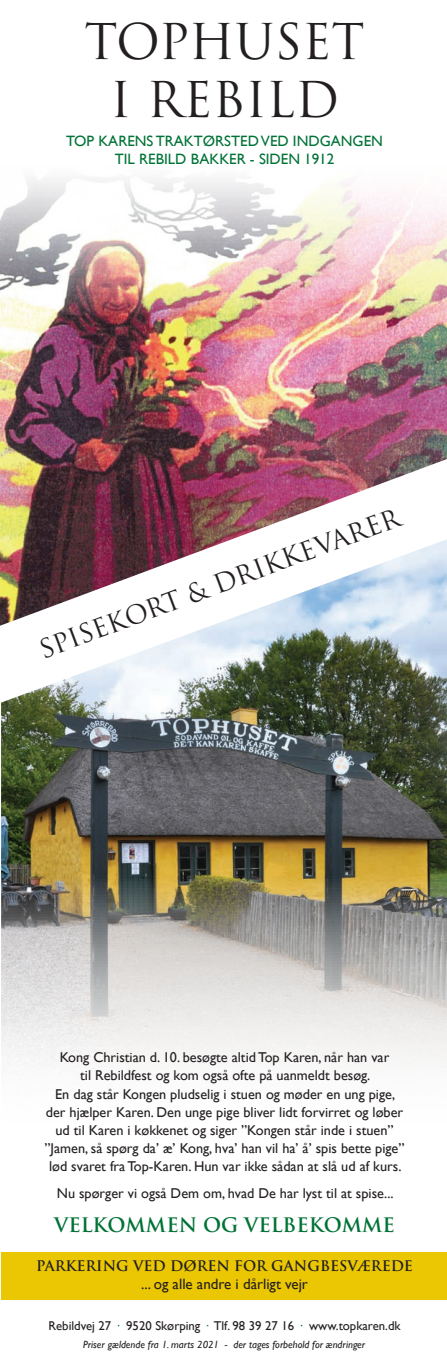
<style>
.page{position:relative;width:447px;height:1361px;background:#fff}
.page>*{position:absolute;margin:0;border:0;box-sizing:border-box;transform-origin:0 0}
.t1{font:48px/57.6px "Trajan";color:#231f20;text-align:center}
.t2{font:25.5px "Trajan";color:#231f20}
.t3{font:700 19.5px "Trajan";color:#007236}
.t4{font:15px/18px "Gill Sans";color:#007236;text-align:center}
.t5{font:15px "Gill Sans";color:#231f20}
.t6{font:14.25px/18px "Gill Sans";color:#231f20;text-align:center}
.t7{font:700 14.25px "Trajan";color:#231f20}
.t8{font:12.75px "Gill Sans";color:#231f20}
.t9{font:italic 10.5px "Gill Sans";color:#231f20}
.s1{color:#007236}
</style>
<div class="page">
<img style="left:0;top:178px;width:446px;height:448px">
<img style="left:1px;top:539px;width:445px;height:531px">
<div style="left:1px;top:1252px;width:445px;height:48px;background:#eac702"></div>
<h1 class="t1" style="left:84px;top:13px;width:282px">TOPHUSET<br>I REBILD</h1>
<p class="t4" style="left:66px;top:131px;width:318px">TOP KARENS TRAKTØRSTED VED INDGANGEN<br>TIL REBILD BAKKER - SIDEN 1912</p>
<h2 class="t2" style="left:34px;top:634px;width:384px;rotate:-20deg">SPISEKORT &amp; DRIKKEVARER</h2>
<p class="t6" style="left:44px;top:1048px;width:361px">Kong Christian d. 10. besøgte altid Top Karen, når han var<br>til Rebildfest og kom også ofte på uanmeldt besøg.<br>En dag står Kongen pludselig i stuen og møder en ung pige, der hjælper Karen. Den unge pige bliver lidt forvirret og løber ud til Karen i køkkenet og siger ”Kongen står inde i stuen” ”Jamen, så spørg da’ æ’ Kong, hva’ han vil ha’ å’ spis bette pige” lød svaret fra Top-Karen. Hun var ikke sådan at slå ud af kurs.</p>
<p class="t6" style="left:57px;top:1183px;width:338px">Nu spørger vi også Dem om, hvad De har lyst til at spise...</p>
<h3 class="t3" style="left:54px;top:1212px;width:342px">VELKOMMEN OG VELBEKOMME</h3>
<p class="t7" style="left:36px;top:1257px;width:378px">PARKERING VED DØREN FOR GANGBESVÆREDE</p>
<p class="t5" style="left:141px;top:1275px;width:168px">... og alle andre i dårligt vejr</p>
<p class="t8" style="left:48px;top:1318px;width:353px">Rebildvej 27 <span class="s1">·</span> 9520 Skørping <span class="s1">·</span> Tlf. 98 39 27 16 <span class="s1">·</span> www.topkaren.dk</p>
<p class="t9" style="left:83px;top:1338px;width:283px">Priser gældende fra 1. marts 2021 - der tages forbehold for ændringer</p>
</div>
